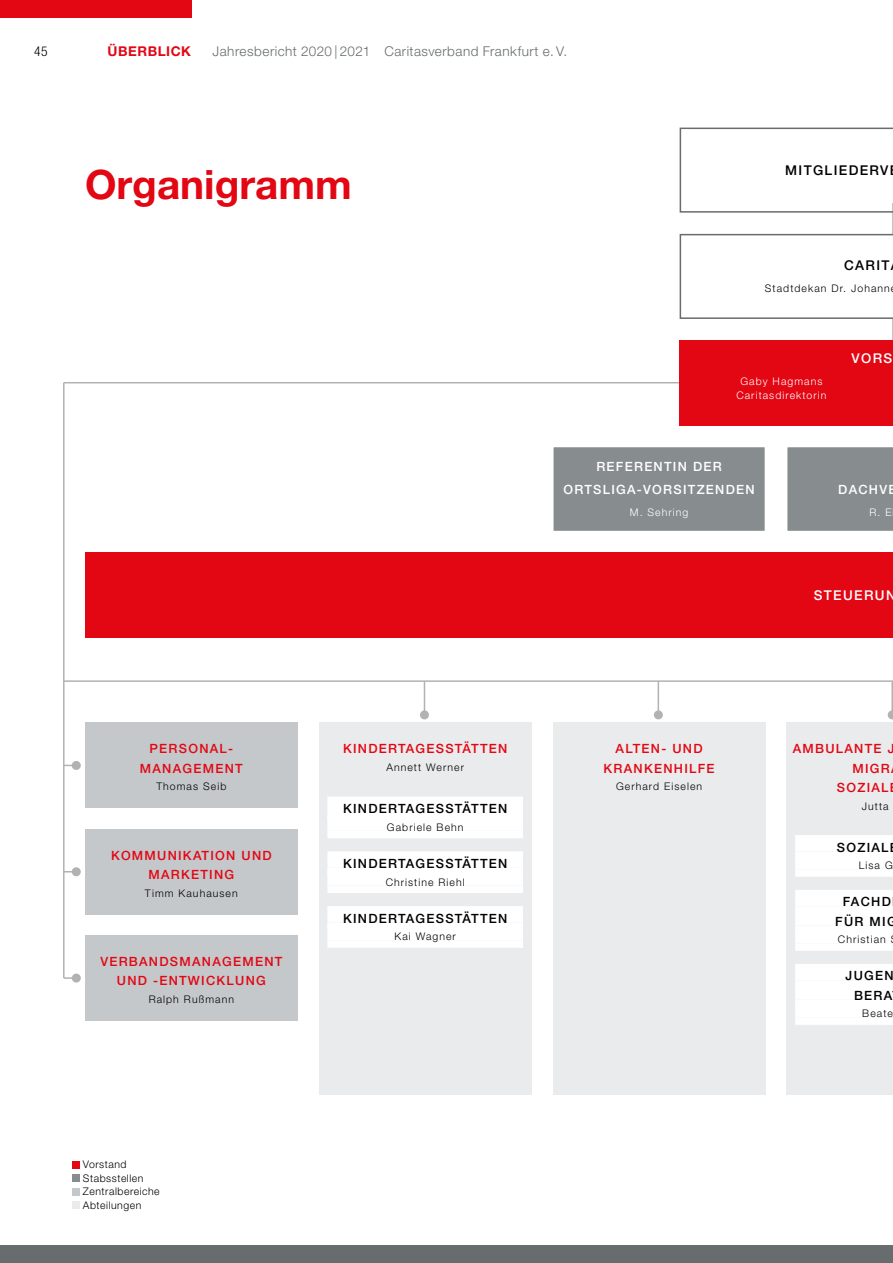
<style>
.page{position:relative;width:893px;height:1263px;background:#fff}
.page>*{position:absolute;margin:0;border:0;box-sizing:border-box;transform-origin:0 0}
.t1{font:700 40.5px "Helvetica Neue LT Pro";color:#e30613}
.t2{font:300 13.5px "Helvetica Neue LT Pro";letter-spacing:.035em;color:#676c6e}
.t3{font:500 13.5px "Helvetica Neue LT Pro";letter-spacing:.1em;color:#000}
.t4{font:500 13.5px "Helvetica Neue LT Pro";letter-spacing:.1em;color:#fff}
.t5{font:700 13.5px "Helvetica Neue LT Pro";letter-spacing:.04em;color:#e30613}
.t6{font:300 condensed 13.5px "Helvetica Neue LT Pro";color:#000}
.t7{font:500 12.75px/19.2px "Helvetica Neue LT Pro";letter-spacing:.1em;color:#e30613;text-align:center}
.t8{font:500 12.75px/19.2px "Helvetica Neue LT Pro";letter-spacing:.1em;color:#000;text-align:center}
.t9{font:500 12.75px/23.5px "Helvetica Neue LT Pro";letter-spacing:.1em;color:#fff;text-align:center}
.t10{font:300 10.5px "Helvetica Neue LT Pro";letter-spacing:.1em;color:#000}
.t11{font:300 10.5px/13.5px "Helvetica Neue LT Pro";letter-spacing:.05em;color:#000}
.t12{font:300 10.5px/13.5px "Helvetica Neue LT Pro";letter-spacing:.1em;color:#fff;text-align:center}
</style>
<div class="page">
<div style="left:0;top:0;width:191px;height:17px;background:#e30613"></div>
<div style="left:787px;top:723px;width:106px;height:372px;background:#e9ebec"></div>
<div style="left:795px;top:835px;width:98px;height:16px;background:#fff"></div>
<div style="left:795px;top:851px;width:98px;height:8px;background:#fff"></div>
<div style="left:795px;top:853px;width:98px;height:16px;background:#fff"></div>
<div style="left:795px;top:869px;width:98px;height:8px;background:#fff"></div>
<div style="left:795px;top:890px;width:98px;height:16px;background:#fff"></div>
<div style="left:795px;top:906px;width:98px;height:8px;background:#fff"></div>
<div style="left:795px;top:909px;width:98px;height:16px;background:#fff"></div>
<div style="left:795px;top:925px;width:98px;height:8px;background:#fff"></div>
<div style="left:795px;top:927px;width:98px;height:16px;background:#fff"></div>
<div style="left:795px;top:943px;width:98px;height:8px;background:#fff"></div>
<div style="left:795px;top:964px;width:98px;height:16px;background:#fff"></div>
<div style="left:795px;top:980px;width:98px;height:8px;background:#fff"></div>
<div style="left:795px;top:983px;width:98px;height:16px;background:#fff"></div>
<div style="left:795px;top:999px;width:98px;height:8px;background:#fff"></div>
<div style="left:795px;top:1001px;width:98px;height:16px;background:#fff"></div>
<div style="left:795px;top:1017px;width:98px;height:8px;background:#fff"></div>
<div style="left:553px;top:723px;width:212px;height:372px;background:#e9ebec"></div>
<div style="left:85px;top:723px;width:213px;height:85px;background:#c4c8ca"></div>
<div style="left:319px;top:723px;width:212px;height:372px;background:#e9ebec"></div>
<div style="left:327px;top:796px;width:196px;height:17px;background:#fff"></div>
<div style="left:327px;top:813px;width:196px;height:7px;background:#fff"></div>
<div style="left:327px;top:814px;width:196px;height:17px;background:#fff"></div>
<div style="left:327px;top:831px;width:196px;height:7px;background:#fff"></div>
<div style="left:327px;top:851px;width:196px;height:17px;background:#fff"></div>
<div style="left:327px;top:868px;width:196px;height:7px;background:#fff"></div>
<div style="left:327px;top:869px;width:196px;height:16px;background:#fff"></div>
<div style="left:327px;top:885px;width:196px;height:8px;background:#fff"></div>
<div style="left:327px;top:906px;width:196px;height:16px;background:#fff"></div>
<div style="left:327px;top:922px;width:196px;height:8px;background:#fff"></div>
<div style="left:327px;top:924px;width:196px;height:16px;background:#fff"></div>
<div style="left:327px;top:940px;width:196px;height:8px;background:#fff"></div>
<div style="left:85px;top:829px;width:213px;height:85px;background:#c4c8ca"></div>
<div style="left:85px;top:935px;width:213px;height:85px;background:#c4c8ca"></div>
<div style="left:72px;top:1161px;width:8px;height:7px;background:#e30613"></div>
<div style="left:72px;top:1175px;width:8px;height:7px;background:#878c8f"></div>
<div style="left:72px;top:1188px;width:8px;height:7px;background:#c4c8ca"></div>
<div style="left:72px;top:1202px;width:8px;height:7px;background:#e9ebec"></div>
<div style="left:85px;top:553px;width:808px;height:85px;background:#e30613"></div>
<hr style="left:64px;top:382px;width:829px;height:1px;background:#b3b2b2">
<hr style="left:64px;top:680px;width:829px;height:2px;background:#b3b2b2">
<div style="left:72px;top:761px;width:9px;height:9px;background:#b3b2b2;border-radius:50%"></div>
<div style="left:72px;top:867px;width:9px;height:9px;background:#b3b2b2;border-radius:50%"></div>
<svg style="left:64px;top:977px;width:8px;height:2px"></svg>
<div style="left:72px;top:973px;width:9px;height:9px;background:#b3b2b2;border-radius:50%"></div>
<hr style="left:424px;top:681px;width:1px;height:34px;background:#b3b2b2">
<div style="left:420px;top:710px;width:9px;height:9px;background:#b3b2b2;border-radius:50%"></div>
<hr style="left:658px;top:681px;width:1px;height:34px;background:#b3b2b2">
<div style="left:654px;top:710px;width:9px;height:9px;background:#b3b2b2;border-radius:50%"></div>
<hr style="left:891px;top:681px;width:2px;height:34px;background:#b3b2b2">
<svg style="left:888px;top:710px;width:5px;height:9px"></svg>
<hr style="left:63px;top:383px;width:2px;height:595px;background:#b3b2b2">
<hr style="left:892px;top:203px;width:1px;height:212px;background:#b3b2b2">
<svg style="left:680px;top:234px;width:213px;height:85px"></svg>
<svg style="left:680px;top:128px;width:213px;height:85px"></svg>
<div style="left:0;top:1246px;width:893px;height:17px;background:#676c6e"></div>
<div style="left:680px;top:340px;width:213px;height:85px;background:#e30613"></div>
<div style="left:553px;top:446px;width:212px;height:85px;background:#878c8f"></div>
<div style="left:552px;top:446px;width:214px;height:86px;border:2px solid #fff"></div>
<div style="left:787px;top:447px;width:106px;height:84px;background:#878c8f"></div>
<p class="t6" style="left:34px;top:44px;width:15px">45</p>
<p class="t5" style="left:107px;top:43px;width:85px">ÜBERBLICK</p>
<p class="t2" style="left:213px;top:43px;width:356px">Jahresbericht 2020 | 2021 Caritasverband Frankfurt e. V.</p>
<h1 class="t1" style="left:85px;top:160px;width:268px">Organigramm</h1>
<p class="t3" style="left:785px;top:162px;width:105px">MITGLIEDERV</p>
<p class="t3" style="left:844px;top:257px;width:47px">CARIT</p>
<p class="t10" style="left:765px;top:282px;width:126px">Stadtdekan Dr. Johann</p>
<p class="t12" style="left:736px;top:374px;width:92px">Gaby Hagmans<br>Caritasdirektorin</p>
<p class="t4" style="left:851px;top:350px;width:42px">VORS</p>
<p class="t7" style="left:140px;top:739px;width:104px">PERSONAL-<br>MANAGEMENT</p>
<p class="t10" style="left:156px;top:780px;width:72px">Thomas Seib</p>
<p class="t7" style="left:111px;top:845px;width:162px">KOMMUNIKATION UND<br>MARKETING</p>
<p class="t10" style="left:145px;top:886px;width:94px">Timm Kauhausen</p>
<p class="t7" style="left:100px;top:952px;width:184px">VERBANDSMANAGEMENT<br>UND -ENTWICKLUNG</p>
<p class="t10" style="left:149px;top:993px;width:87px">Ralph Rußmann</p>
<p class="t11" style="left:83px;top:1158px;width:78px">Vorstand<br>Stabsstellen<br>Zentralbereiche<br>Abteilungen</p>
<p class="t7" style="left:343px;top:739px;width:166px">KINDERTAGESSTÄTTEN</p>
<p class="t10" style="left:386px;top:761px;width:79px">Annett Werner</p>
<p class="t8" style="left:343px;top:799px;width:166px">KINDERTAGESSTÄTTEN</p>
<p class="t10" style="left:387px;top:821px;width:78px">Gabriele Behn</p>
<p class="t8" style="left:343px;top:853px;width:166px">KINDERTAGESSTÄTTEN</p>
<p class="t10" style="left:386px;top:875px;width:81px">Christine Riehl</p>
<p class="t8" style="left:343px;top:908px;width:166px">KINDERTAGESSTÄTTEN</p>
<p class="t10" style="left:395px;top:930px;width:63px">Kai Wagner</p>
<p class="t9" style="left:563px;top:454px;width:193px">REFERENTIN DER<br>ORTSLIGA-VORSITZENDEN</p>
<p class="t12" style="left:630px;top:506px;width:60px">M. Sehring</p>
<p class="t9" style="left:838px;top:478px;width:60px">DACHVE</p>
<p class="t12" style="left:869px;top:506px;width:24px">R. E</p>
<p class="t4" style="left:814px;top:587px;width:83px">STEUERUN</p>
<p class="t7" style="left:604px;top:739px;width:113px">ALTEN- UND<br>KRANKENHILFE</p>
<p class="t10" style="left:616px;top:780px;width:88px">Gerhard Eiselen</p>
<p class="t7" style="left:793px;top:739px;width:103px">AMBULANTE J</p>
<p class="t7" style="left:852px;top:758px;width:39px">MIGR</p>
<p class="t7" style="left:837px;top:777px;width:53px">SOZIAL</p>
<p class="t10" style="left:862px;top:799px;width:28px">Jutta</p>
<p class="t8" style="left:837px;top:837px;width:53px">SOZIAL</p>
<p class="t10" style="left:859px;top:859px;width:36px">Lisa G</p>
<p class="t8" style="left:835px;top:892px;width:63px">FACHD<br>FÜR MIG</p>
<p class="t10" style="left:838px;top:933px;width:49px">Christian</p>
<p class="t8" style="left:846px;top:966px;width:50px">JUGEN<br>BERA</p>
<p class="t10" style="left:862px;top:1007px;width:32px">Beate</p>
</div>
